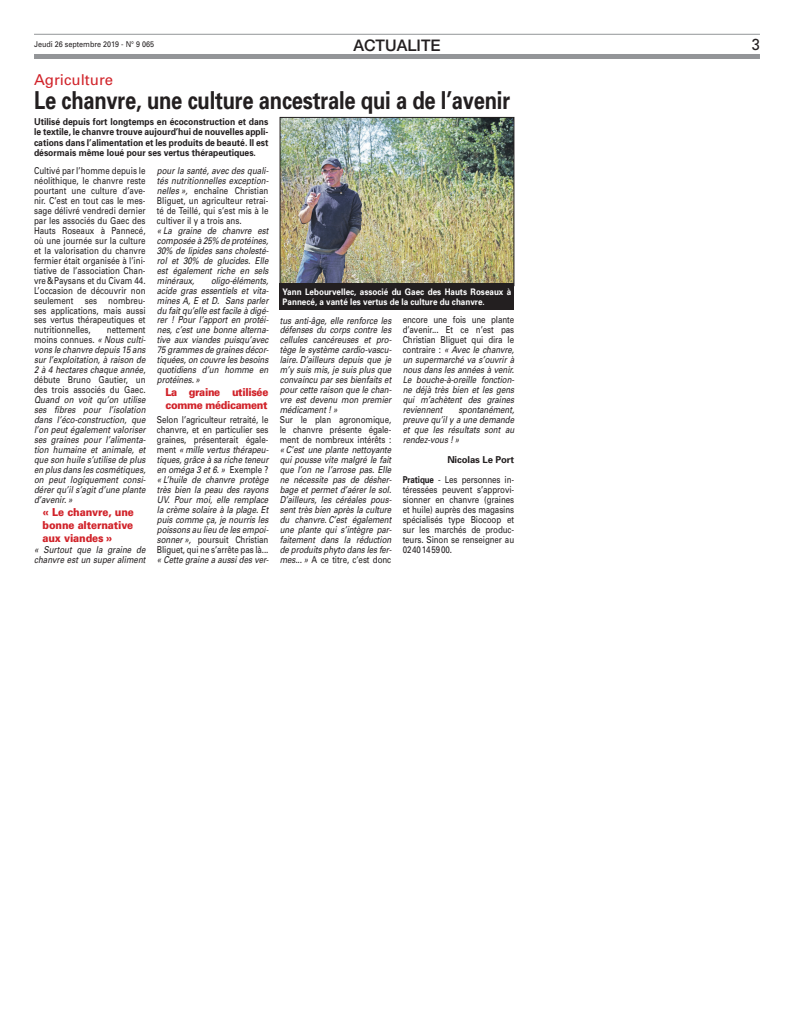
<style>
.page{position:relative;width:794px;height:1021px;background:#fff}
.page>*{position:absolute;margin:0;border:0;box-sizing:border-box;transform-origin:0 0}
.t1{font:700 24.7px "Univers";letter-spacing:-.01em;color:#231f20;scale:.82 1}
.t2{font:500 16px "Helvetica Neue LT";color:#231f20}
.t3{font:16px "Univers";color:#231f20;scale:.9 1}
.t4{font:15px "Univers";color:#d1232a}
.t5{font:900 11px/13px "Univers";letter-spacing:-.01em;color:#d1232a;text-align:justify;scale:.9 1}
.t6{font:900 11px/13px "Univers";letter-spacing:-.03em;color:#d1232a;scale:.9 1}
.t7{font:italic 9.5px/10px "Univers";letter-spacing:-.01em;color:#231f20;text-align:justify;scale:.84 1}
.t8{font:9.5px/10px "Univers";color:#231f20;text-align:justify;scale:.84 1}
.t9{font:700 9.5px/10.5px "Univers";color:#231f20;text-align:justify;scale:.9 1}
.t10{font:700 9.5px/20px "Univers";color:#231f20;text-align:right}
.t11{font:700 9px/10px "Univers";color:#fff;scale:.9 1}
.t12{font:8px "Univers";color:#231f20;scale:.9 1}
.s1{font-style:normal}
.s2{font-style:italic}
.s3{font-weight:400}
</style>
<div class="page">
<hr style="left:34px;top:34px;width:726px;height:1px;background:#939598">
<div style="left:34px;top:54px;width:726px;height:5px;background:#939598"></div>
<img style="left:282px;top:119px;width:230px;height:164px">
<div style="left:280px;top:117px;width:234px;height:169px;border:1px solid #231f20"></div>
<div style="left:280px;top:283px;width:234px;height:27px;background:#231f20"></div>
<p class="t12" style="left:34px;top:39px;width:135px">Jeudi 26 septembre 2019 - N° 9 065</p>
<h2 class="t2" style="left:353px;top:36px;width:89px">ACTUALITE</h2>
<h2 class="t3" style="left:752px;top:35px;width:10px">3</h2>
<h3 class="t4" style="left:34px;top:71px;width:81px">Agriculture</h3>
<h1 class="t1" style="left:34px;top:86px;width:582px">Le chanvre, une culture ancestrale qui a de l’avenir</h1>
<p class="t9" style="left:34px;top:116px;width:262px">Utilisé depuis fort longtemps en écoconstruction et dans le textile, le chanvre trouve aujourd’hui de nouvelles appli&shy;cations dans l’alimentation et les produits de beauté. Il est désormais même loué pour ses vertus thérapeutiques.</p>
<p class="t8" style="left:34px;top:165px;width:134px">Cultivé par l’homme depuis le néolithique, le chanvre reste pourtant une culture d’ave&shy;nir. C’est en tout cas le mes&shy;sage délivré vendredi dernier par les associés du Gaec des Hauts Roseaux à Pannecé, où une journée sur la culture et la valorisation du chanvre fermier était organisée à l’ini&shy;tiative de l’association Chan&shy;vre&amp;Paysans et du Civam 44.<br>L’occasion de découvrir non seulement ses nombreu&shy;ses applications, mais aussi ses vertus thérapeutiques et nutritionnelles,</p>
<p class="t7" style="left:34px;top:325px;width:134px;text-indent:73px"><span class="s1">nettement moins connues.</span> « Nous culti&shy;vons le chanvre depuis 15 ans sur l’exploitation, à raison de 2 à 4 hectares chaque année<span class="s1">, débute Bruno Gautier, un des trois associés du Gaec.</span></p>
<p class="t7" style="left:34px;top:395px;width:134px">Quand on voit qu’on utilise ses fibres pour l’isolation dans l’éco-construction, que l’on peut également valoriser ses graines pour l’alimenta&shy;tion humaine et animale, et que son huile s’utilise de plus en plus dans les cosmétiques, on peut logiquement consi&shy;dérer qu’il s’agit d’une plante d’avenir. »</p>
<p class="t5" style="left:43px;top:505px;width:103px">« Le chanvre, une bonne alternative aux viandes »</p>
<p class="t7" style="left:34px;top:545px;width:134px">« Surtout que la graine de chanvre est un super aliment</p>
<p class="t8" style="left:157px;top:165px;width:134px"><span class="s2">pour la santé, avec des quali&shy;tés nutritionnelles exception&shy;nelles »,</span> enchaîne Christian Bliguet, un agriculteur retrai&shy;té de Teillé, qui s’est mis à le cultiver il y a trois ans.</p>
<p class="t7" style="left:157px;top:225px;width:134px">« La graine de chanvre est composée à 25% de protéines, 30% de lipides sans cholesté&shy;rol et 30% de glucides. Elle est également riche en sels minéraux,</p>
<p class="t7" style="left:157px;top:275px;width:134px;text-indent:54px">oligo-éléments, acide gras essentiels et vita&shy;mines A, E et D. Sans parler du fait qu’elle est facile à digé&shy;rer ! Pour l’apport en protéi&shy;nes, c’est une bonne alterna&shy;tive aux viandes puisqu’avec 75 grammes de graines décor&shy;tiquées, on couvre les besoins quotidiens d’un homme en protéines. »</p>
<p class="t6" style="left:165px;top:386px;width:116px">La graine utilisée comme médicament</p>
<p class="t7" style="left:157px;top:415px;width:134px"><span class="s1">Selon l’agriculteur retraité, le chanvre, et en particulier ses graines, présenterait égale&shy;ment</span> « mille vertus thérapeu&shy;tiques, grâce à sa riche teneur en oméga 3 et 6. » <span class="s1">Exemple ? </span>« L’huile de chanvre protège très bien la peau des rayons UV. Pour moi, elle remplace la crème solaire à la plage. Et puis comme ça, je nourris les poissons au lieu de les empoi&shy;sonner », <span class="s1">poursuit Christian Bliguet, qui ne s’arrête pas là...</span></p>
<p class="t7" style="left:157px;top:555px;width:134px">« Cette graine a aussi des ver-</p>
<p class="t11" style="left:283px;top:287px;width:256px">Yann Lebourvellec, associé du Gaec des Hauts Roseaux à<br>Pannecé, a vanté les vertus de la culture du chanvre.</p>
<p class="t7" style="left:280px;top:315px;width:134px">tus anti-âge, elle renforce les défenses du corps contre les cellules cancéreuses et pro&shy;tège le système cardio-vascu&shy;laire. D’ailleurs depuis que je m’y suis mis, je suis plus que convaincu par ses bienfaits et pour cette raison que le chan&shy;vre est devenu mon premier médicament ! »</p>
<p class="t8" style="left:280px;top:415px;width:134px">Sur le plan agronomique, le chanvre présente égale&shy;ment de nombreux intérêts :</p>
<p class="t7" style="left:280px;top:445px;width:134px">« C’est une plante nettoyante qui pousse vite malgré le fait que l’on ne l’arrose pas. Elle ne nécessite pas de désher&shy;bage et permet d’aérer le sol.<br>D’ailleurs, les céréales pous&shy;sent très bien après la culture du chanvre. C’est également une plante qui s’intègre par&shy;faitement dans la réduction de produits phyto dans les fer&shy;mes... » <span class="s1">A ce titre, c’est donc</span></p>
<p class="t7" style="left:403px;top:315px;width:134px"><span class="s1">encore une fois une plante d’avenir... Et ce n’est pas Christian Bliguet qui dira le contraire :</span> « Avec le chanvre, un supermarché va s’ouvrir à nous dans les années à venir.<br>Le bouche-à-oreille fonction&shy;ne déjà très bien et les gens qui m’achètent des graines reviennent</p>
<p class="t7" style="left:403px;top:405px;width:134px;text-indent:56px">spontanément, preuve qu’il y a une demande et que les résultats sont au rendez-vous ! »</p>
<p class="t10" style="left:403px;top:450px;width:113px">Nicolas Le Port<br>Pratique <span class="s3">- Les personnes in-</span></p>
<p class="t8" style="left:403px;top:485px;width:134px">téressées peuvent s’approvi&shy;sionner en chanvre (graines et huile) auprès des magasins spécialisés type Biocoop et sur les marchés de produc&shy;teurs. Sinon se renseigner au 0240145900.</p>
</div>
